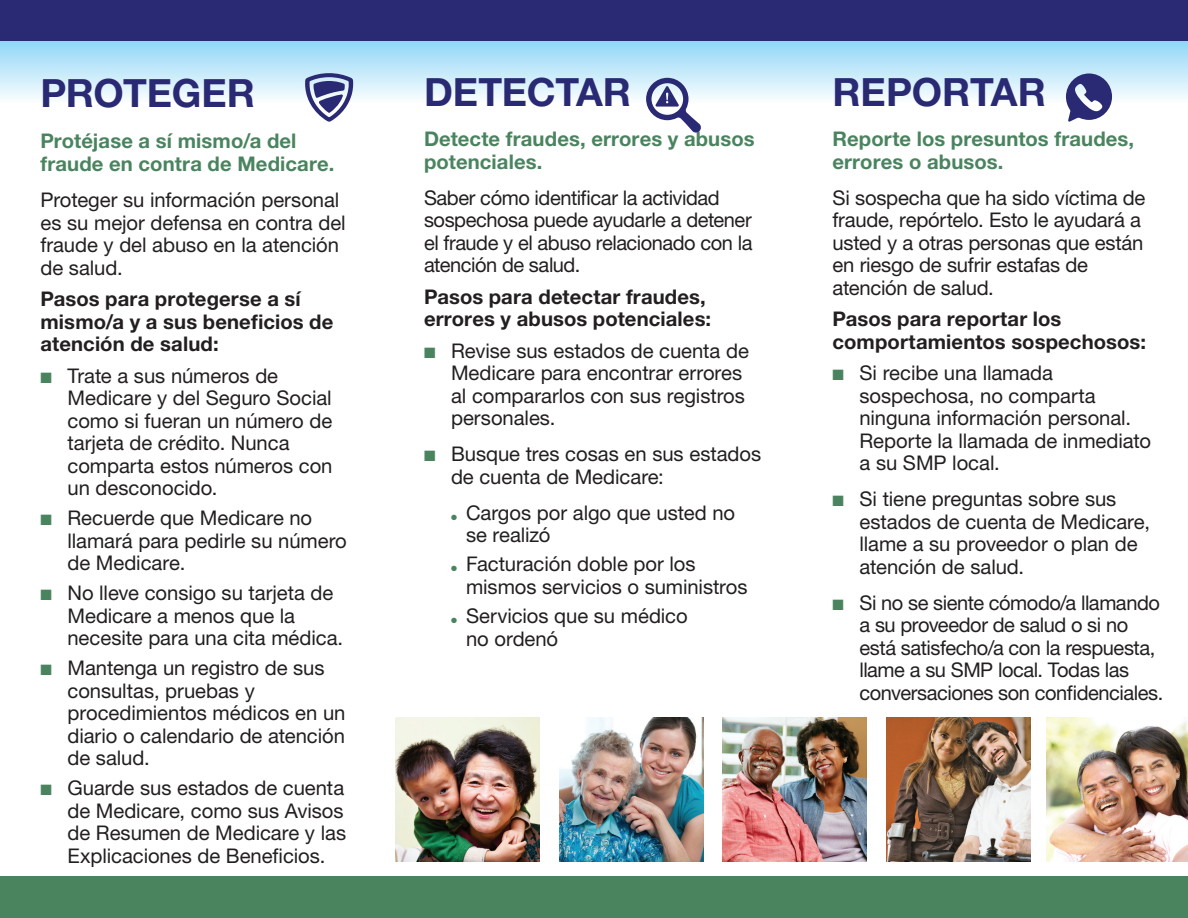
<style>
.page{position:relative;width:1188px;height:918px;background:#fff}
.page>*{position:absolute;margin:0;border:0;box-sizing:border-box;transform-origin:0 0}
.Subhead{font:700 39px "Helvetica Neue LT Std";letter-spacing:-.005em;color:#292a73}
.Body{font:20.25px/22.5px "Helvetica Neue LT Std";letter-spacing:-.005em;color:#231f20}
.Body-2{font:20.25px/22.5px "Helvetica Neue LT Std";letter-spacing:-.025em;color:#231f20}
.Black_Subhead_13_5_1{font:700 20.25px/22.5px "Helvetica Neue LT Std";letter-spacing:.005em;color:#231f20}
.Green_Subhead_13_5_1{font:700 20.25px/22.5px "Helvetica Neue LT Std";letter-spacing:.005em;color:#4a845f}
.s1{color:#4a845f}
</style>
<div class="page">
<svg style="left:0;top:41px;width:1188px;height:57px;background:#bfe7fa"></svg>
<div style="left:0;top:877px;width:1188px;height:41px;background:#4a845f"></div>
<div style="left:0;top:0;width:1188px;height:41px;background:#292a73"></div>
<svg style="left:1066px;top:73px;width:46px;height:49px"></svg>
<svg style="left:305px;top:73px;width:48px;height:49px"></svg>
<svg style="left:646px;top:78px;width:55px;height:55px"></svg>
<img style="left:396px;top:717px;width:144px;height:144px">
<img style="left:559px;top:717px;width:144px;height:144px">
<img style="left:723px;top:717px;width:144px;height:144px">
<img style="left:886px;top:717px;width:144px;height:144px">
<img style="left:1047px;top:717px;width:141px;height:144px">
<p class="Subhead" style="left:40px;top:68px;width:216px">PROTEGER</p>
<p class="Green_Subhead_13_5_1" style="left:40px;top:128px;width:295px;line-height:23.2px">Protéjase a sí mismo/a del fraude en contra de Medicare.</p>
<p class="Body" style="left:40px;top:188px;width:307px">Proteger su información personal es su mejor defensa en contra del fraude y del abuso en la atención de salud.</p>
<p class="Black_Subhead_13_5_1" style="left:40px;top:287px;width:295px">Pasos para protegerse a sí mismo/a y a sus beneficios de atención de salud:</p>
<p class="Body" style="left:68px;top:364px;width:267px;text-indent:-27px"><span class="s1">■</span> Trate a sus números de<br>Medicare y del Seguro Social como si fueran un número de tarjeta de crédito. Nunca comparta estos números con un desconocido.</p>
<p class="Body" style="left:68px;top:506px;width:281px;text-indent:-27px"><span class="s1">■</span> Recuerde que Medicare no llamará para pedirle su número de Medicare.</p>
<p class="Body" style="left:68px;top:581px;width:277px;text-indent:-27px"><span class="s1">■</span> No lleve consigo su tarjeta de<br>Medicare a menos que la necesite para una cita médica.</p>
<p class="Body" style="left:68px;top:656px;width:280px;text-indent:-27px"><span class="s1">■</span> Mantenga un registro de sus consultas, pruebas y procedimientos médicos en un diario o calendario de atención de salud.</p>
<p class="Body" style="left:68px;top:776px;width:280px;text-indent:-27px"><span class="s1">■</span> Guarde sus estados de cuenta de Medicare, como sus Avisos de Resumen de Medicare y las<br>Explicaciones de Beneficios.</p>
<p class="Subhead" style="left:424px;top:68px;width:209px">DETECTAR</p>
<p class="Green_Subhead_13_5_1" style="left:424px;top:127px;width:332px">Detecte fraudes, errores y abusos potenciales.</p>
<p class="Body-2" style="left:424px;top:186px;width:330px">Saber cómo identificar la actividad sospechosa puede ayudarle a detener el fraude y el abuso relacionado con la atención de salud.</p>
<p class="Black_Subhead_13_5_1" style="left:424px;top:285px;width:289px">Pasos para detectar fraudes, errores y abusos potenciales:</p>
<p class="Body" style="left:451px;top:339px;width:299px;text-indent:-27px"><span class="s1">■</span> Revise sus estados de cuenta de<br>Medicare para encontrar errores al compararlos con sus registros personales.</p>
<p class="Body" style="left:451px;top:442px;width:312px;text-indent:-27px"><span class="s1">■</span> Busque tres cosas en sus estados de cuenta de Medicare:</p>
<p class="Body" style="left:466px;top:501px;width:271px;text-indent:-15px"><span class="s1">●</span> Cargos por algo que usted no se realizó</p>
<p class="Body" style="left:466px;top:553px;width:283px;text-indent:-15px"><span class="s1">●</span> Facturación doble por los mismos servicios o suministros</p>
<p class="Body" style="left:466px;top:604px;width:223px;text-indent:-15px"><span class="s1">●</span> Servicios que su médico no ordenó</p>
<p class="Subhead" style="left:832px;top:68px;width:215px">REPORTAR</p>
<p class="Green_Subhead_13_5_1" style="left:832px;top:127px;width:303px">Reporte los presuntos fraudes, errores o abusos.</p>
<p class="Body" style="left:832px;top:186px;width:314px">Si sospecha que ha sido víctima de fraude, repórtelo. Esto le ayudará a usted y a otras personas que están en riesgo de sufrir estafas de atención de salud.</p>
<p class="Black_Subhead_13_5_1" style="left:832px;top:307px;width:315px">Pasos para reportar los comportamientos sospechosos:</p>
<p class="Body" style="left:860px;top:361px;width:293px;text-indent:-27px"><span class="s1">■</span> Si recibe una llamada sospechosa, no comparta ninguna información personal.<br>Reporte la llamada de inmediato a su SMP local.</p>
<p class="Body" style="left:860px;top:487px;width:292px;text-indent:-27px"><span class="s1">■</span> Si tiene preguntas sobre sus estados de cuenta de Medicare, llame a su proveedor o plan de atención de salud.</p>
<p class="Body-2" style="left:860px;top:591px;width:305px;text-indent:-27px"><span class="s1">■</span> Si no se siente cómodo/a llamando a su proveedor de salud o si no está satisfecho/a con la respuesta, llame a su SMP local. Todas las conversaciones son confidenciales.</p>
</div>
